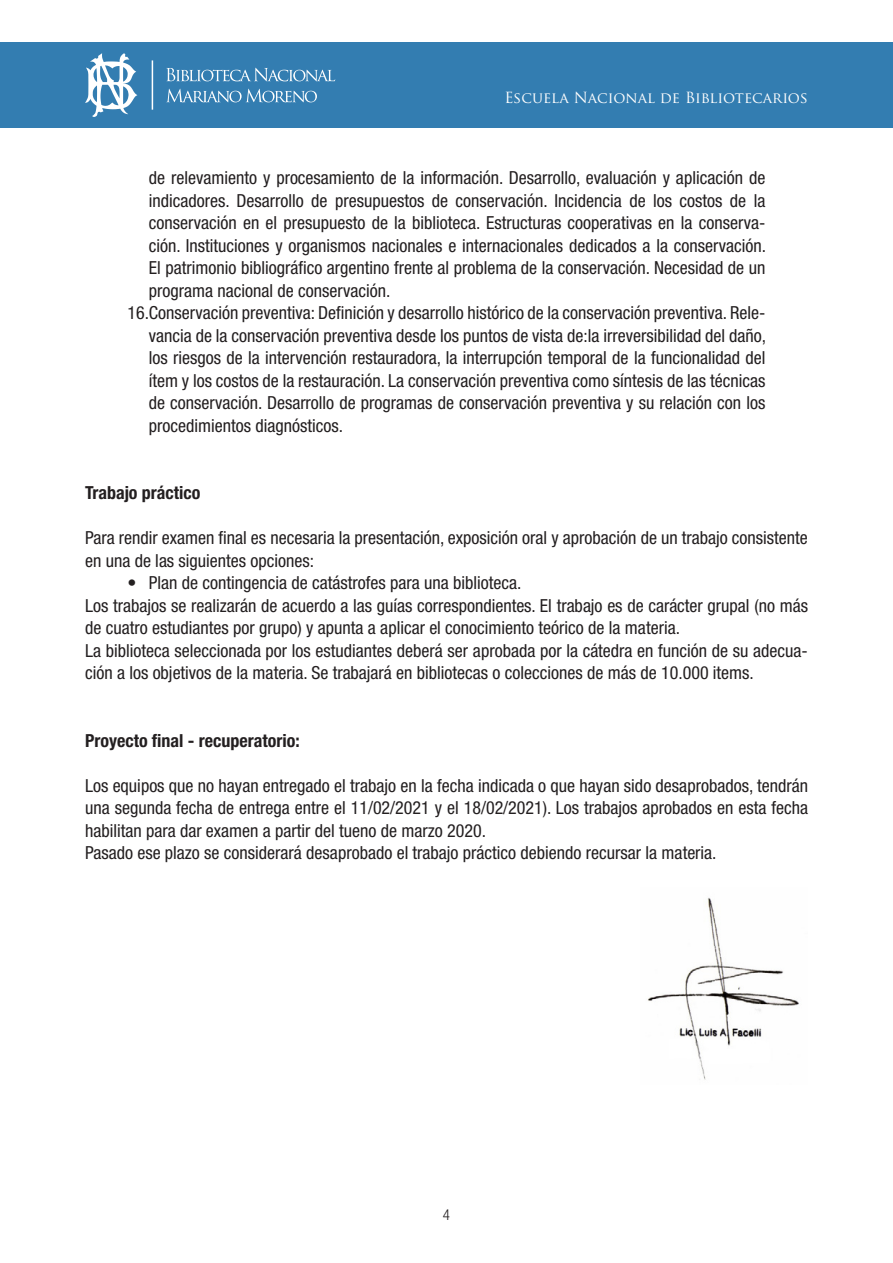
<style>
.page{position:relative;width:893px;height:1263px;background:#fff}
.page>*{position:absolute;margin:0;border:0;box-sizing:border-box;transform-origin:0 0}
.t1{font:condensed 18px/22.5px "Helvetica Neue";color:#231f20}
.t2{font:700 condensed 18px "Helvetica Neue";color:#231f20}
.t3{font:15px "Trajan Pro";color:#fff}
.t4{font:300 condensed 15px "Helvetica Neue";color:#231f20}
</style>
<div class="page">
<div style="left:0;top:43px;width:893px;height:85px;background:#337db1"></div>
<svg style="left:85px;top:53px;width:52px;height:64px"></svg>
<svg style="left:166px;top:68px;width:169px;height:13px"></svg>
<svg style="left:167px;top:89px;width:150px;height:13px"></svg>
<hr style="left:152px;top:60px;width:1px;height:50px;background:#fff">
<img style="left:647px;top:898px;width:152px;height:182px">
<p class="t3" style="left:504px;top:88px;width:305px">Escuela Nacional de Bibliotecarios</p>
<p class="t1" style="left:149px;top:167px;width:618px">de relevamiento y procesamiento de la información. Desarrollo, evaluación y aplicación de</p>
<p class="t1" style="left:149px;top:189px;width:618px">indicadores. Desarrollo de presupuestos de conservación. Incidencia de los costos de la</p>
<p class="t1" style="left:149px;top:212px;width:618px">conservación en el presupuesto de la biblioteca. Estructuras cooperativas en la conserva-</p>
<p class="t1" style="left:149px;top:234px;width:619px">ción. Instituciones y organismos nacionales e internacionales dedicados a la conservación.</p>
<p class="t1" style="left:149px;top:257px;width:618px">El patrimonio bibliográfico argentino frente al problema de la conservación. Necesidad de un</p>
<p class="t1" style="left:149px;top:279px;width:243px">programa nacional de conservación.</p>
<p class="t1" style="left:128px;top:302px;width:639px">16.Conservación preventiva: Definición y desarrollo histórico de la conservación preventiva. Rele-</p>
<p class="t1" style="left:149px;top:324px;width:619px">vancia de la conservación preventiva desde los puntos de vista de:la irreversibilidad del daño,</p>
<p class="t1" style="left:149px;top:347px;width:618px">los riesgos de la intervención restauradora, la interrupción temporal de la funcionalidad del</p>
<p class="t1" style="left:149px;top:369px;width:618px">ítem y los costos de la restauración. La conservación preventiva como síntesis de las técnicas</p>
<p class="t1" style="left:149px;top:392px;width:618px">de conservación. Desarrollo de programas de conservación preventiva y su relación con los</p>
<p class="t1" style="left:149px;top:414px;width:196px">procedimientos diagnósticos.</p>
<p class="t2" style="left:85px;top:482px;width:117px">Trabajo práctico</p>
<p class="t1" style="left:85px;top:527px;width:724px">Para rendir examen final es necesaria la presentación, exposición oral y aprobación de un trabajo consistente en una de las siguientes opciones:</p>
<p class="t1" style="left:85px;top:572px;width:724px;text-indent:43px">• Plan de contingencia de catástrofes para una biblioteca.<br>Los trabajos se realizarán de acuerdo a las guías correspondientes. El trabajo es de carácter grupal (no más de cuatro estudiantes por grupo) y apunta a aplicar el conocimiento teórico de la materia.<br>La biblioteca seleccionada por los estudiantes deberá ser aprobada por la cátedra en función de su adecua&shy;ción a los objetivos de la materia. Se trabajará en bibliotecas o colecciones de más de 10.000 items.</p>
<p class="t2" style="left:85px;top:729px;width:216px">Proyecto final - recuperatorio:</p>
<p class="t1" style="left:85px;top:774px;width:724px">Los equipos que no hayan entregado el trabajo en la fecha indicada o que hayan sido desaprobados, tendrán una segunda fecha de entrega entre el 11/02/2021 y el 18/02/2021). Los trabajos aprobados en esta fecha habilitan para dar examen a partir del tueno de marzo 2020.<br>Pasado ese plazo se considerará desaprobado el trabajo práctico debiendo recursar la materia.</p>
<p class="t4" style="left:443px;top:1206px;width:9px">4</p>
</div>
